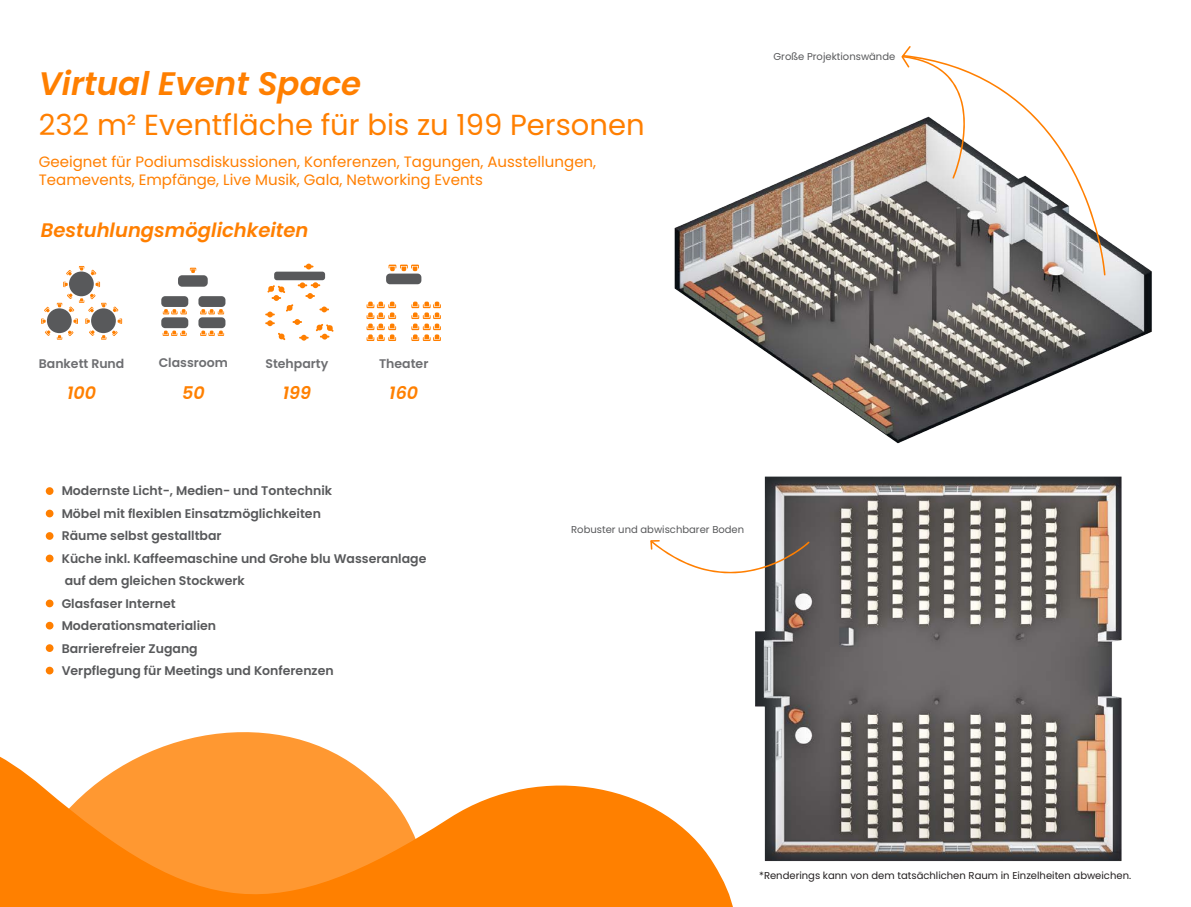
<style>
.page{position:relative;width:1191px;height:907px;background:#fff}
.page>*{position:absolute;margin:0;border:0;box-sizing:border-box;transform-origin:0 0}
.t1{font:italic 600 32.5px "Poppins";color:#ff7f00}
.t2{font:29px "Poppins";color:#ff7f00}
.t3{font:italic 600 19.62px "Poppins";color:#ff7f00}
.t4{font:italic 600 17.5px "Poppins";color:#ff8000}
.t5{font:15px/18px "Poppins";color:#ff7f00}
.t6{font:600 12.5px/22.5px "Poppins";color:#58595b}
.t7{font:600 12.5px "Poppins";color:#6d6e71}
.t8{font:10px "Poppins";color:#231f20}
.t9{font:10px "Poppins";color:#58595b}
</style>
<div class="page">
<svg style="left:435px;top:787px;width:298px;height:119px;background:#ff8c19"></svg>
<svg style="left:0;top:732px;width:435px;height:174px;fill:#ff9831"></svg>
<img style="left:674px;top:128px;width:478px;height:316px">
<img style="left:531px;top:476px;width:591px;height:395px">
<svg style="left:44px;top:306px;width:6px;height:6px"></svg>
<svg style="left:68px;top:330px;width:5px;height:6px"></svg>
<svg style="left:45px;top:330px;width:5px;height:6px"></svg>
<svg style="left:41px;top:318px;width:5px;height:6px"></svg>
<svg style="left:73px;top:318px;width:5px;height:6px"></svg>
<svg style="left:57px;top:335px;width:5px;height:4px"></svg>
<div style="left:47px;top:308px;width:25px;height:25px;background:#58595b;border-radius:50%"></div>
<svg style="left:112px;top:330px;width:6px;height:6px"></svg>
<svg style="left:89px;top:330px;width:6px;height:6px"></svg>
<svg style="left:113px;top:306px;width:5px;height:6px"></svg>
<svg style="left:85px;top:318px;width:5px;height:6px"></svg>
<svg style="left:118px;top:318px;width:4px;height:6px"></svg>
<svg style="left:101px;top:335px;width:5px;height:4px"></svg>
<div style="left:91px;top:308px;width:25px;height:25px;background:#58595b;border-radius:50%"></div>
<svg style="left:66px;top:270px;width:6px;height:5px"></svg>
<svg style="left:91px;top:269px;width:5px;height:6px"></svg>
<svg style="left:63px;top:281px;width:5px;height:6px"></svg>
<svg style="left:95px;top:281px;width:5px;height:6px"></svg>
<svg style="left:57px;top:293px;width:49px;height:19px"></svg>
<svg style="left:79px;top:266px;width:5px;height:4px"></svg>
<div style="left:69px;top:271px;width:25px;height:25px;background:#58595b;border-radius:50%"></div>
<svg style="left:388px;top:264px;width:31px;height:7px"></svg>
<svg style="left:366px;top:301px;width:30px;height:40px"></svg>
<svg style="left:411px;top:301px;width:30px;height:40px"></svg>
<div style="left:386px;top:273px;width:35px;height:11px;background:#58595b;border-radius:4px"></div>
<svg style="left:902px;top:70px;width:203px;height:206px"></svg>
<svg style="left:901px;top:46px;width:64px;height:133px"></svg>
<div style="left:274px;top:271px;width:51px;height:9px;background:#58595b;border-radius:3px"></div>
<svg style="left:304px;top:263px;width:9px;height:6px"></svg>
<svg style="left:265px;top:282px;width:68px;height:58px"></svg>
<div style="left:46px;top:487px;width:7px;height:8px;background:#ff7f00;border-radius:50%"></div>
<div style="left:46px;top:509px;width:7px;height:8px;background:#ff7f00;border-radius:50%"></div>
<div style="left:46px;top:532px;width:7px;height:7px;background:#ff7f00;border-radius:50%"></div>
<div style="left:46px;top:554px;width:7px;height:8px;background:#ff7f00;border-radius:50%"></div>
<div style="left:46px;top:599px;width:7px;height:8px;background:#ff7f00;border-radius:50%"></div>
<div style="left:46px;top:621px;width:7px;height:8px;background:#ff7f00;border-radius:50%"></div>
<div style="left:46px;top:644px;width:7px;height:7px;background:#ff7f00;border-radius:50%"></div>
<div style="left:46px;top:666px;width:7px;height:8px;background:#ff7f00;border-radius:50%"></div>
<svg style="left:650px;top:540px;width:159px;height:34px"></svg>
<div style="left:178px;top:275px;width:30px;height:11px;background:#58595b;border-radius:4px"></div>
<svg style="left:190px;top:267px;width:6px;height:6px"></svg>
<svg style="left:163px;top:309px;width:24px;height:5px"></svg>
<div style="left:161px;top:296px;width:27px;height:11px;background:#58595b;border-radius:4px"></div>
<svg style="left:163px;top:330px;width:24px;height:6px"></svg>
<div style="left:161px;top:317px;width:27px;height:11px;background:#58595b;border-radius:4px"></div>
<svg style="left:200px;top:309px;width:24px;height:5px"></svg>
<div style="left:198px;top:296px;width:27px;height:11px;background:#58595b;border-radius:4px"></div>
<svg style="left:200px;top:330px;width:24px;height:6px"></svg>
<div style="left:198px;top:317px;width:27px;height:11px;background:#58595b;border-radius:4px"></div>
<h1 class="t1" style="left:39px;top:61px;width:324px">Virtual Event Space</h1>
<h2 class="t2" style="left:39px;top:105px;width:607px">232 m² Eventfläche für bis zu 199 Personen</h2>
<p class="t5" style="left:39px;top:153px;width:558px">Geeignet für Podiumsdiskussionen, Konferenzen, Tagungen, Ausstellungen,<br>Teamevents, Empfänge, Live Musik, Gala, Networking Events</p>
<h3 class="t3" style="left:41px;top:216px;width:269px">Bestuhlungsmöglichkeiten</h3>
<p class="t9" style="left:773px;top:50px;width:123px">Große Projektionswände</p>
<p class="t7" style="left:159px;top:354px;width:71px">Classroom</p>
<p class="t7" style="left:39px;top:355px;width:87px">Bankett Rund</p>
<p class="t7" style="left:379px;top:355px;width:51px">Theater</p>
<p class="t7" style="left:265px;top:355px;width:64px">Stehparty</p>
<h3 class="t4" style="left:283px;top:380px;width:30px">199</h3>
<h3 class="t4" style="left:67px;top:380px;width:30px">100</h3>
<h3 class="t4" style="left:389px;top:380px;width:30px">160</h3>
<h3 class="t4" style="left:182px;top:381px;width:24px">50</h3>
<p class="t6" style="left:62px;top:479px;width:366px">Modernste Licht-, Medien- und Tontechnik<br>Möbel mit flexiblen Einsatzmöglichkeiten<br>Räume selbst gestalltbar<br>Küche inkl. Kaffeemaschine und Grohe blu Wasseranlage auf dem gleichen Stockwerk<br>Glasfaser Internet<br>Moderationsmaterialien<br>Barrierefreier Zugang<br>Verpflegung für Meetings und Konferenzen</p>
<p class="t9" style="left:571px;top:522px;width:174px">Robuster und abwischbarer Boden</p>
<p class="t8" style="left:759px;top:868px;width:373px">*Renderings kann von dem tatsächlichen Raum in Einzelheiten abweichen.</p>
</div>
